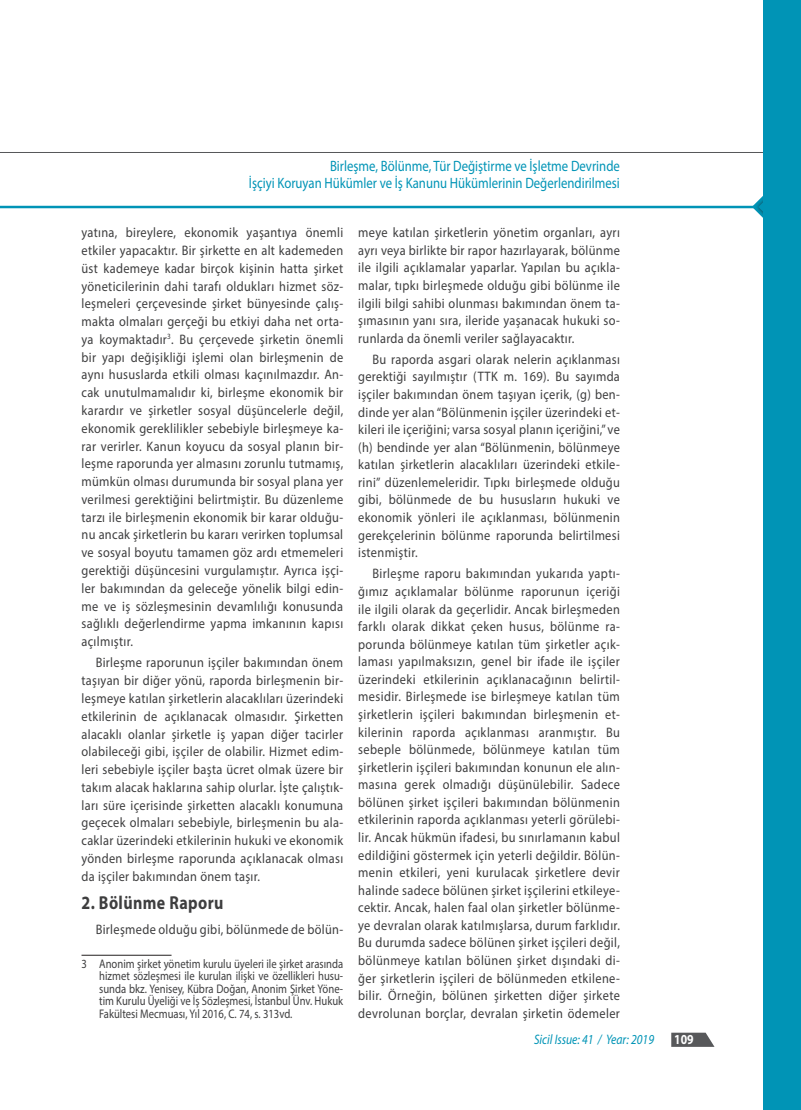
<style>
.page{position:relative;width:801px;height:1110px;background:#fff}
.page>*{position:absolute;margin:0;border:0;box-sizing:border-box;transform-origin:0 0}
.t1{font:700 18.75px "Myriad Pro";letter-spacing:.025em;color:#3e3e3f;scale:.85 1}
.t2{font:15px/17.5px "Myriad Pro";color:#0094b6;text-align:right;scale:.85 1}
.t3{font:13.75px/17.8px "Myriad Pro";letter-spacing:.025em;color:#3e3e3f;text-align:justify;scale:.9 1}
.t4{font:italic 13.75px "Myriad Pro";color:#0094b6;scale:.85 1}
.t5{font:700 13.75px "Myriad Pro";color:#fff;scale:.85 1}
.t6{font:12.5px/12.5px "Myriad Pro";color:#3e3e3f;text-align:justify;scale:.85 1}
</style>
<div class="page">
<hr style="left:0;top:152px;width:765px;height:1px;background:#57585a">
<hr style="left:0;top:206px;width:787px;height:2px;background:#0094b6">
<svg style="left:752px;top:196px;width:11px;height:22px"></svg>
<div style="left:763px;top:0;width:38px;height:1109px;background:#0094b6"></div>
<svg style="left:671px;top:1032px;width:43px;height:14px"></svg>
<hr style="left:81px;top:954px;width:90px;height:1px;background:#231f20">
<p class="t2" style="left:249px;top:157px;width:438px">Birleşme, Bölünme, Tür Değiştirme ve İşletme Devrinde<br>İşçiyi Koruyan Hükümler ve İş Kanunu Hükümlerinin Değerlendirilmesi</p>
<p class="t3" style="left:81px;top:223px;width:292px">yatına, bireylere, ekonomik yaşantıya önemli etkiler yapacaktır. Bir şirkette en alt kademeden üst kademeye kadar birçok kişinin hatta şirket yöneticilerinin dahi tarafı oldukları hizmet söz&shy;leşmeleri çerçevesinde şirket bünyesinde çalış&shy;makta olmaları gerçeği bu etkiyi daha net orta&shy;ya koymaktadır<sup>3</sup>. Bu çerçevede şirketin önemli bir yapı değişikliği işlemi olan birleşmenin de aynı hususlarda etkili olması kaçınılmazdır. An&shy;cak unutulmamalıdır ki, birleşme ekonomik bir karardır ve şirketler sosyal düşüncelerle değil, ekonomik gereklilikler sebebiyle birleşmeye ka&shy;rar verirler. Kanun koyucu da sosyal planın bir&shy;leşme raporunda yer almasını zorunlu tutmamış, mümkün olması durumunda bir sosyal plana yer verilmesi gerektiğini belirtmiştir. Bu düzenleme tarzı ile birleşmenin ekonomik bir karar olduğu&shy;nu ancak şirketlerin bu kararı verirken toplumsal ve sosyal boyutu tamamen göz ardı etmemeleri gerektiği düşüncesini vurgulamıştır. Ayrıca işçi&shy;ler bakımından da geleceğe yönelik bilgi edin&shy;me ve iş sözleşmesinin devamlılığı konusunda sağlıklı değerlendirme yapma imkanının kapısı açılmıştır.</p>
<p class="t3" style="left:81px;top:653px;width:292px;text-indent:14px">Birleşme raporunun işçiler bakımından önem taşıyan bir diğer yönü, raporda birleşmenin bir&shy;leşmeye katılan şirketlerin alacaklıları üzerindeki etkilerinin de açıklanacak olmasıdır. Şirketten alacaklı olanlar şirketle iş yapan diğer tacirler olabileceği gibi, işçiler de olabilir. Hizmet edim&shy;leri sebebiyle işçiler başta ücret olmak üzere bir takım alacak haklarına sahip olurlar. İşte çalıştık&shy;ları süre içerisinde şirketten alacaklı konumuna geçecek olmaları sebebiyle, birleşmenin bu ala&shy;caklar üzerindeki etkilerinin hukuki ve ekonomik yönden birleşme raporunda açıklanacak olması da işçiler bakımından önem taşır.</p>
<h1 class="t1" style="left:81px;top:890px;width:168px">2. Bölünme Raporu</h1>
<p class="t3" style="left:96px;top:919px;width:276px">Birleşmede olduğu gibi, bölünmede de bölün-</p>
<p class="t6" style="left:99px;top:956px;width:289px;text-indent:-18px">3 Anonim şirket yönetim kurulu üyeleri ile şirket arasında hizmet sözleşmesi ile kurulan ilişki ve özellikleri husu&shy;sunda bkz. Yenisey, Kübra Doğan, Anonim Şirket Yöne&shy;tim Kurulu Üyeliği ve İş Sözleşmesi, İstanbul Ünv. Hukuk Fakültesi Mecmuası, Yıl 2016, C. 74, s. 313vd.</p>
<p class="t3" style="left:358px;top:223px;width:292px">meye katılan şirketlerin yönetim organları, ayrı ayrı veya birlikte bir rapor hazırlayarak, bölünme ile ilgili açıklamalar yaparlar. Yapılan bu açıkla&shy;malar, tıpkı birleşmede olduğu gibi bölünme ile ilgili bilgi sahibi olunması bakımından önem ta&shy;şımasının yanı sıra, ileride yaşanacak hukuki so&shy;runlarda da önemli veriler sağlayacaktır.</p>
<p class="t3" style="left:358px;top:350px;width:292px;text-indent:14px">Bu raporda asgari olarak nelerin açıklanması gerektiği sayılmıştır (TTK m. 169). Bu sayımda işçiler bakımından önem taşıyan içerik, (g) ben&shy;dinde yer alan “Bölünmenin işçiler üzerindeki et&shy;kileri ile içeriğini; varsa sosyal planın içeriğini,” ve (h) bendinde yer alan “Bölünmenin, bölünmeye katılan şirketlerin alacaklıları üzerindeki etkile&shy;rini” düzenlemeleridir. Tıpkı birleşmede olduğu gibi, bölünmede de bu hususların hukuki ve ekonomik yönleri ile açıklanması, bölünmenin gerekçelerinin bölünme raporunda belirtilmesi istenmiştir.</p>
<p class="t3" style="left:358px;top:564px;width:292px;text-indent:14px">Birleşme raporu bakımından yukarıda yaptı&shy;ğımız açıklamalar bölünme raporunun içeriği ile ilgili olarak da geçerlidir. Ancak birleşmeden farklı olarak dikkat çeken husus, bölünme ra&shy;porunda bölünmeye katılan tüm şirketler açık&shy;laması yapılmaksızın, genel bir ifade ile işçiler üzerindeki etkilerinin açıklanacağının belirtil&shy;mesidir. Birleşmede ise birleşmeye katılan tüm şirketlerin işçileri bakımından birleşmenin et&shy;kilerinin raporda açıklanması aranmıştır. Bu sebeple bölünmede, bölünmeye katılan tüm şirketlerin işçileri bakımından konunun ele alın&shy;masına gerek olmadığı düşünülebilir. Sadece bölünen şirket işçileri bakımından bölünmenin etkilerinin raporda açıklanması yeterli görülebi&shy;lir. Ancak hükmün ifadesi, bu sınırlamanın kabul edildiğini göstermek için yeterli değildir. Bölün&shy;menin etkileri, yeni kurulacak şirketlere devir halinde sadece bölünen şirket işçilerini etkileye&shy;cektir. Ancak, halen faal olan şirketler bölünme&shy;ye devralan olarak katılmışlarsa, durum farklıdır.<br>Bu durumda sadece bölünen şirket işçileri değil, bölünmeye katılan bölünen şirket dışındaki di&shy;ğer şirketlerin işçileri de bölünmeden etkilene&shy;bilir. Örneğin, bölünen şirketten diğer şirkete devrolunan borçlar, devralan şirketin ödemeler</p>
<p class="t4" style="left:534px;top:1030px;width:143px">Sicil Issue: 41 / Year: 2019</p>
<p class="t5" style="left:674px;top:1029px;width:24px">109</p>
</div>
